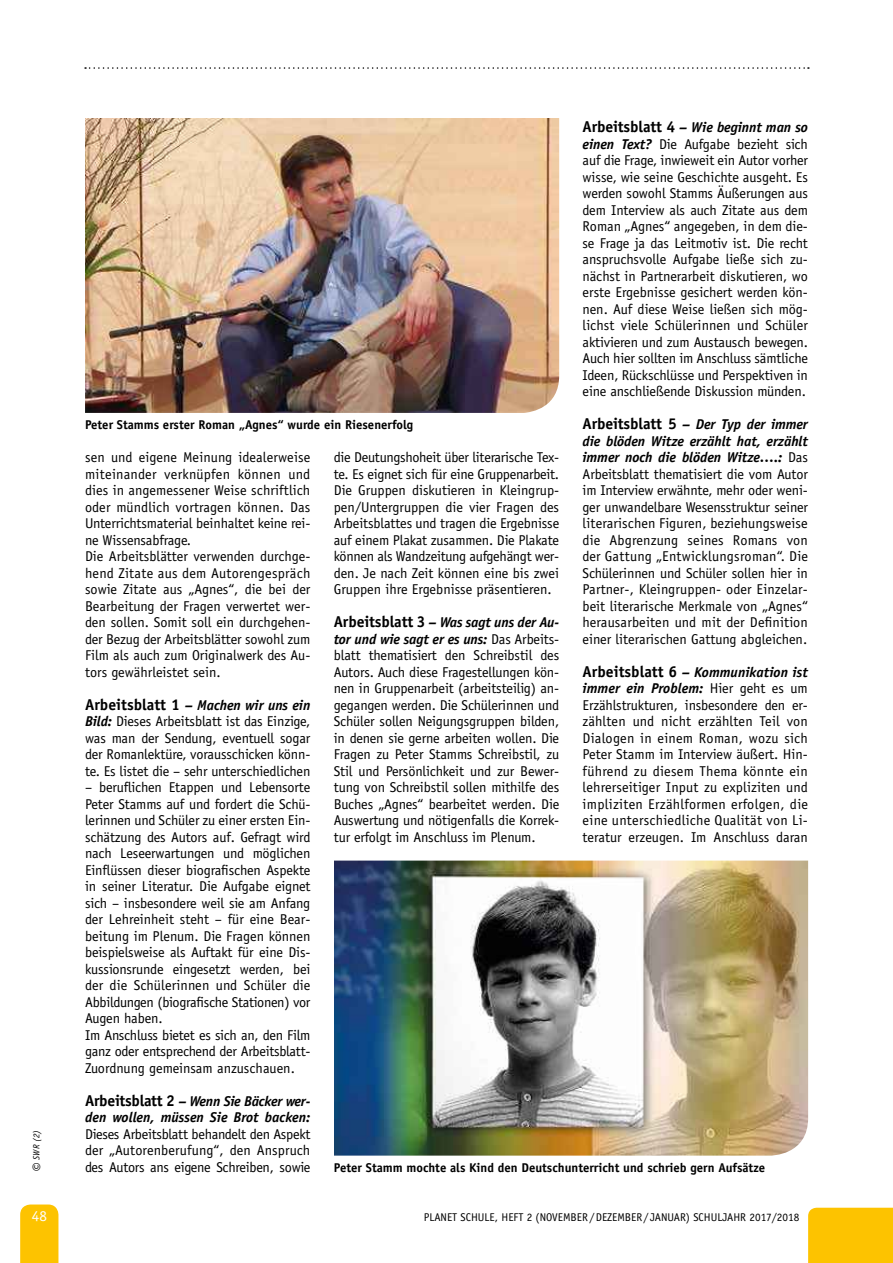
<style>
.page{position:relative;width:893px;height:1263px;background:#fff}
.page>*{position:absolute;margin:0;border:0;box-sizing:border-box;transform-origin:0 0}
.t1{font:15px "Officina Sans Std";color:#fff}
.t2{font:14.25px/16.5px "Officina Sans Std";letter-spacing:-.01em;color:#000;text-align:justify}
.t3{font:italic 700 14.25px/16.5px "Officina Sans Std";color:#000}
.t4{font:700 12.75px "Officina Sans Std";color:#000}
.t5{font:11.25px "Officina Sans Std";color:#000}
.t6{font:italic 9px "Officina Sans Std";color:#000}
.s1{font-size:16.5px}
.s2{font-weight:700;font-size:15.75px}
.s3{font-weight:700;font-style:italic}
.s4{font-style:normal;font-size:15.75px}
</style>
<div class="page">
<svg style="left:85px;top:67px;width:724px;height:2px"></svg>
<div style="left:20px;top:1204px;width:38px;height:59px;background:#fdc300"></div>
<div style="left:808px;top:1208px;width:85px;height:55px;background:#fdc300"></div>
<img style="left:85px;top:118px;width:474px;height:295px">
<img style="left:334px;top:860px;width:474px;height:295px">
<p class="t6" style="left:31px;top:1172px;width:43px;rotate:-90deg"><span class="s1">©</span> SWR (2)</p>
<p class="t1" style="left:32px;top:1207px;width:16px">48</p>
<p class="t2" style="left:583px;top:119px;width:227px"><span class="s2">Arbeitsblatt 4</span> <span class="s3">– Wie beginnt man so einen Text?</span> Die Aufgabe bezieht sich auf die Frage, inwieweit ein Autor vorher wisse, wie seine Geschichte ausgeht. Es werden sowohl Stamms Äußerungen aus dem Interview als auch Zitate aus dem Roman „Agnes“ angegeben, in dem die&shy;se Frage ja das Leitmotiv ist. Die recht anspruchsvolle Aufgabe ließe sich zu&shy;nächst in Partnerarbeit diskutieren, wo erste Ergebnisse gesichert werden kön&shy;nen. Auf diese Weise ließen sich mög&shy;lichst viele Schülerinnen und Schüler aktivieren und zum Austausch bewegen.<br>Auch hier sollten im Anschluss sämtliche Ideen, Rückschlüsse und Perspektiven in eine anschließende Diskussion münden.</p>
<p class="t2" style="left:583px;top:416px;width:227px"><span class="s2">Arbeitsblatt 5</span> <span class="s3">– Der Typ der immer die blöden Witze erzählt hat, erzählt immer noch die blöden Witze….:</span> Das Arbeitsblatt thematisiert die vom Autor im Interview erwähnte, mehr oder weni&shy;ger unwandelbare Wesensstruktur seiner literarischen Figuren, beziehungsweise die Abgrenzung seines Romans von der Gattung „Entwicklungsroman“. Die Schülerinnen und Schüler sollen hier in Partner-, Kleingruppen- oder Einzelar&shy;beit literarische Merkmale von „Agnes“ herausarbeiten und mit der Definition einer literarischen Gattung abgleichen.</p>
<p class="t2" style="left:583px;top:663px;width:227px"><span class="s2">Arbeitsblatt 6</span> <span class="s3">– Kommunikation ist immer ein Problem:</span> Hier geht es um Erzählstrukturen, insbesondere den er&shy;zählten und nicht erzählten Teil von Dialogen in einem Roman, wozu sich Peter Stamm im Interview äußert. Hin&shy;führend zu diesem Thema könnte ein lehrerseitiger Input zu expliziten und impliziten Erzählformen erfolgen, die eine unterschiedliche Qualität von Li&shy;teratur erzeugen. Im Anschluss daran</p>
<p class="t4" style="left:85px;top:417px;width:330px">Peter Stamms erster Roman „Agnes“ wurde ein Riesenerfolg</p>
<p class="t2" style="left:85px;top:449px;width:227px;text-align:left">sen und eigene Meinung idealerweise miteinander verknüpfen können und dies in angemessener Weise schriftlich oder mündlich vortragen können. Das Unterrichtsmaterial beinhaltet keine rei&shy;ne Wissensabfrage.<br>Die Arbeitsblätter verwenden durchge&shy;hend Zitate aus dem Autorengespräch sowie Zitate aus „Agnes“, die bei der Bearbeitung der Fragen verwertet wer&shy;den sollen. Somit soll ein durchgehen&shy;der Bezug der Arbeitsblätter sowohl zum Film als auch zum Originalwerk des Au&shy;tors gewährleistet sein.</p>
<p class="t2" style="left:85px;top:696px;width:227px"><span class="s2">Arbeitsblatt 1</span> <span class="s3">– Machen wir uns ein Bild:</span> Dieses Arbeitsblatt ist das Einzige, was man der Sendung, eventuell sogar der Romanlektüre, vorausschicken könn&shy;te. Es listet die – sehr unterschiedlichen</p>
<p class="t2" style="left:85px;top:779px;width:227px;text-align:left">– beruflichen Etappen und Lebensorte Peter Stamms auf und fordert die Schü&shy;lerinnen und Schüler zu einer ersten Ein&shy;schätzung des Autors auf. Gefragt wird nach Leseerwartungen und möglichen Einflüssen dieser biografischen Aspekte in seiner Literatur. Die Aufgabe eignet sich – insbesondere weil sie am Anfang der Lehreinheit steht – für eine Bear&shy;beitung im Plenum. Die Fragen können beispielsweise als Auftakt für eine Dis&shy;kussionsrunde eingesetzt werden, bei der die Schülerinnen und Schüler die Abbildungen (biografische Stationen) vor Augen haben.<br>Im Anschluss bietet es sich an, den Film ganz oder entsprechend der Arbeitsblatt-Zuordnung gemeinsam anzuschauen.</p>
<p class="t3" style="left:85px;top:1092px;width:227px"><span class="s4">Arbeitsblatt 2</span> – Wenn Sie Bäcker wer&shy;den wollen, müssen Sie Brot backen:</p>
<p class="t2" style="left:85px;top:1125px;width:227px">Dieses Arbeitsblatt behandelt den Aspekt der „Autorenberufung“, den Anspruch des Autors ans eigene Schreiben, sowie</p>
<p class="t2" style="left:334px;top:449px;width:227px">die Deutungshoheit über literarische Tex&shy;te. Es eignet sich für eine Gruppenarbeit.<br>Die Gruppen diskutieren in Kleingrup&shy;pen/Untergruppen die vier Fragen des Arbeitsblattes und tragen die Ergebnisse auf einem Plakat zusammen. Die Plakate können als Wandzeitung aufgehängt wer&shy;den. Je nach Zeit können eine bis zwei Gruppen ihre Ergebnisse präsentieren.</p>
<p class="t2" style="left:334px;top:614px;width:227px"><span class="s2">Arbeitsblatt 3</span> <span class="s3">– Was sagt uns der Au&shy;tor und wie sagt er es uns:</span> Das Arbeits&shy;blatt thematisiert den Schreibstil des Autors. Auch diese Fragestellungen kön&shy;nen in Gruppenarbeit (arbeitsteilig) an&shy;gegangen werden. Die Schülerinnen und Schüler sollen Neigungsgruppen bilden, in denen sie gerne arbeiten wollen. Die Fragen zu Peter Stamms Schreibstil, zu Stil und Persönlichkeit und zur Bewer&shy;tung von Schreibstil sollen mithilfe des Buches „Agnes“ bearbeitet werden. Die Auswertung und nötigenfalls die Korrek&shy;tur erfolgt im Anschluss im Plenum.</p>
<p class="t4" style="left:334px;top:1159px;width:433px">Peter Stamm mochte als Kind den Deutschunterricht und schrieb gern Aufsätze</p>
<p class="t5" style="left:424px;top:1211px;width:377px">PLANET SCHULE, HEFT 2 (NOVEMBER/DEZEMBER/ JANUAR) SCHULJAHR 2017/2018</p>
</div>
